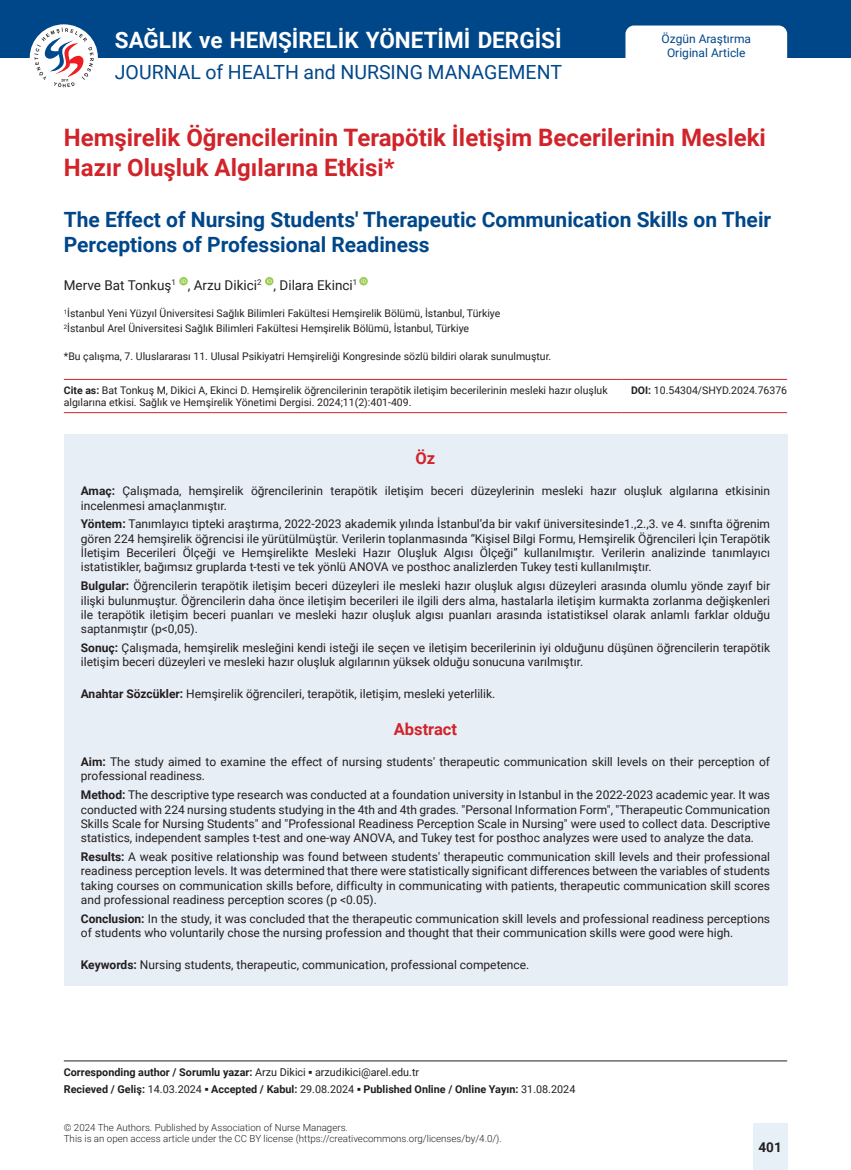
<style>
.page{position:relative;width:851px;height:1170px;background:#fff}
.page>*{position:absolute;margin:0;border:0;box-sizing:border-box;transform-origin:0 0}
.Makale_Başlık_1{font:700 24px/30px "Roboto";color:#d1232a}
.t1{font:700 22.5px "Roboto";color:#fff}
.Makale_Başlık_2{font:700 21px/25.5px "Roboto";color:#004789}
.t2{font:19.5px "Roboto";color:#004789}
.Öz_başlık{font:700 16.5px "Roboto";color:#d1232a}
.Yazarlar{font:13.5px "Roboto";color:#231f20}
.t3{font:700 13.5px "Roboto";color:#231f20}
.Öz{font:12px/14.4px "Roboto";color:#231f20}
.Anahtar_kelimeler{font:12px "Roboto";color:#231f20}
.t4{font:12px/14.4px "Roboto";color:#004789;text-align:center}
.Gelis-Kabul_Tarihleri{font:700 10.8px "Roboto";color:#231f20}
.Correspending_author{font:700 10.8px "Roboto";color:#231f20}
.Atıf{font:10.5px/12.6px "Roboto";color:#231f20}
.Yazar_Kurum{font:10.5px "Roboto";color:#231f20}
.Başlık_Dipnot{font:10.5px "Roboto";color:#231f20}
.Cite-as-doi{font:10.5px "Roboto";color:#231f20}
.t5{font:300 9.75px/11.7px "Roboto";color:#231f20}
.s1{font-weight:700}
.s2{font-weight:400}
.s3{font-family:"Palatino Linotype"}
</style>
<div class="page">
<div style="left:0;top:0;width:850px;height:57px;background:#004789"></div>
<div style="left:30px;top:24px;width:68px;height:66px;background:#fff;border-radius:50%"></div>
<svg style="left:34px;top:28px;width:60px;height:59px"></svg>
<div style="left:625px;top:26px;width:162px;height:32px;background:#fff"></div>
<div style="left:753px;top:1123px;width:34px;height:46px;background:#e7eff7"></div>
<svg style="left:179px;top:277px;width:9px;height:8px"></svg>
<svg style="left:181px;top:278px;width:5px;height:5px"></svg>
<svg style="left:265px;top:277px;width:8px;height:8px"></svg>
<svg style="left:267px;top:278px;width:5px;height:5px"></svg>
<svg style="left:359px;top:277px;width:9px;height:8px"></svg>
<svg style="left:361px;top:278px;width:5px;height:5px"></svg>
<hr style="left:64px;top:379px;width:557px;height:1px;background:#d1232a">
<hr style="left:621px;top:379px;width:166px;height:1px;background:#d1232a">
<hr style="left:64px;top:412px;width:557px;height:1px;background:#d1232a">
<hr style="left:621px;top:412px;width:166px;height:1px;background:#d1232a">
<div style="left:64px;top:434px;width:723px;height:551px;background:#e8eef6"></div>
<hr style="left:64px;top:1060px;width:723px;height:1px;background:#231f20">
<h2 class="t1" style="left:115px;top:24px;width:448px">SAĞLIK ve HEMŞİRELİK YÖNETİMİ DERGİSİ</h2>
<h3 class="t2" style="left:115px;top:58px;width:448px">JOURNAL of HEALTH and NURSING MANAGEMENT</h3>
<p class="t4" style="left:661px;top:31px;width:91px">Özgün Araştırma<br>Original Article</p>
<p class="Makale_Başlık_1" style="left:64px;top:121px;width:703px">Hemşirelik Öğrencilerinin Terapötik İletişim Becerilerinin Mesleki<br>Hazır Oluşluk Algılarına Etkisi*</p>
<p class="Makale_Başlık_2" style="left:64px;top:206px;width:708px">The Effect of Nursing Students' Therapeutic Communication Skills on Their<br>Perceptions of Professional Readiness</p>
<p class="Yazarlar" style="left:64px;top:275px;width:295px">Merve Bat Tonkuş<sup>1</sup> , Arzu Dikici<sup>2</sup> , Dilara Ekinci<sup>1</sup></p>
<p class="Yazar_Kurum" style="left:64px;top:306px;width:438px"><sup>1</sup>İstanbul Yeni Yüzyıl Üniversitesi Sağlık Bilimleri Fakültesi Hemşirelik Bölümü, İstanbul, Türkiye</p>
<p class="Yazar_Kurum" style="left:64px;top:321px;width:407px"><sup>2</sup>İstanbul Arel Üniversitesi Sağlık Bilimleri Fakültesi Hemşirelik Bölümü, İstanbul, Türkiye</p>
<p class="Başlık_Dipnot" style="left:64px;top:349px;width:489px">*Bu çalışma, 7. Uluslararası 11. Ulusal Psikiyatri Hemşireliği Kongresinde sözlü bildiri olarak sunulmuştur.</p>
<p class="Atıf" style="left:64px;top:383px;width:545px"><span class="s1">Cite as:</span> Bat Tonkuş M, Dikici A, Ekinci D. Hemşirelik öğrencilerinin terapötik iletişim becerilerinin mesleki hazır oluşluk algılarına etkisi. Sağlık ve Hemşirelik Yönetimi Dergisi. 2024;11(2):401-409.</p>
<p class="Cite-as-doi" style="left:631px;top:382px;width:157px"><span class="s1">DOI:</span> 10.54304/SHYD.2024.76376</p>
<p class="Öz_başlık" style="left:415px;top:446px;width:21px">Öz</p>
<p class="Öz" style="left:81px;top:483px;width:690px"><span class="s1">Amaç:</span> Çalışmada, hemşirelik öğrencilerinin terapötik iletişim beceri düzeylerinin mesleki hazır oluşluk algılarına etkisinin incelenmesi amaçlanmıştır.</p>
<p class="Öz" style="left:81px;top:516px;width:690px;text-align:justify"><span class="s1">Yöntem:</span> Tanımlayıcı tipteki araştırma, 2022-2023 akademik yılında İstanbul’da bir vakıf üniversitesinde1.,2.,3. ve 4. sınıfta öğrenim gören 224 hemşirelik öğrencisi ile yürütülmüştür. Verilerin toplanmasında “Kişisel Bilgi Formu, Hemşirelik Öğrencileri İçin Terapötik İletişim Becerileri Ölçeği ve Hemşirelikte Mesleki Hazır Oluşluk Algısı Ölçeği” kullanılmıştır. Verilerin analizinde tanımlayıcı istatistikler, bağımsız gruplarda t-testi ve tek yönlü ANOVA ve posthoc analizlerden Tukey testi kullanılmıştır.</p>
<p class="Öz" style="left:81px;top:578px;width:690px;text-align:justify"><span class="s1">Bulgular:</span> Öğrencilerin terapötik iletişim beceri düzeyleri ile mesleki hazır oluşluk algısı düzeyleri arasında olumlu yönde zayıf bir ilişki bulunmuştur. Öğrencilerin daha önce iletişim becerileri ile ilgili ders alma, hastalarla iletişim kurmakta zorlanma değişkenleri ile terapötik iletişim beceri puanları ve mesleki hazır oluşluk algısı puanları arasında istatistiksel olarak anlamlı farklar olduğu saptanmıştır (p&lt;0,05).</p>
<p class="Öz" style="left:81px;top:640px;width:690px"><span class="s1">Sonuç:</span> Çalışmada, hemşirelik mesleğini kendi isteği ile seçen ve iletişim becerilerinin iyi olduğunu düşünen öğrencilerin terapötik iletişim beceri düzeyleri ve mesleki hazır oluşluk algılarının yüksek olduğu sonucuna varılmıştır.</p>
<p class="Anahtar_kelimeler" style="left:81px;top:685px;width:416px"><span class="s1">Anahtar Sözcükler:</span> Hemşirelik öğrencileri, terapötik, iletişim, mesleki yeterlilik.</p>
<p class="Öz_başlık" style="left:394px;top:717px;width:65px">Abstract</p>
<p class="Öz" style="left:81px;top:754px;width:690px"><span class="s1">Aim:</span> The study aimed to examine the effect of nursing students' therapeutic communication skill levels on their perception of professional readiness.</p>
<p class="Öz" style="left:81px;top:787px;width:690px;text-align:justify"><span class="s1">Method:</span> The descriptive type research was conducted at a foundation university in Istanbul in the 2022-2023 academic year. It was conducted with 224 nursing students studying in the 4th and 4th grades. "Personal Information Form", "Therapeutic Communication Skills Scale for Nursing Students" and "Professional Readiness Perception Scale in Nursing" were used to collect data. Descriptive statistics, independent samples t-test and one-way ANOVA, and Tukey test for posthoc analyzes were used to analyze the data.</p>
<p class="Öz" style="left:81px;top:849px;width:690px;text-align:justify"><span class="s1">Results:</span> A weak positive relationship was found between students' therapeutic communication skill levels and their professional readiness perception levels. It was determined that there were statistically significant differences between the variables of students taking courses on communication skills before, difficulty in communicating with patients, therapeutic communication skill scores and professional readiness perception scores (p &lt;0.05).</p>
<p class="Öz" style="left:81px;top:910px;width:690px"><span class="s1">Conclusion:</span> In the study, it was concluded that the therapeutic communication skill levels and professional readiness perceptions of students who voluntarily chose the nursing profession and thought that their communication skills were good were high.</p>
<p class="Anahtar_kelimeler" style="left:81px;top:956px;width:450px"><span class="s1">Keywords:</span> Nursing students, therapeutic, communication, professional competence.</p>
<p class="Correspending_author" style="left:64px;top:1064px;width:357px">Corresponding author / Sorumlu yazar: <span class="s2">Arzu Dikici</span> <span class="s3">▪</span> <span class="s2">arzudikici@arel.edu.tr</span></p>
<p class="Gelis-Kabul_Tarihleri" style="left:64px;top:1081px;width:513px">Recieved / Geliş: <span class="s2">14.03.2024</span> <span class="s3">▪</span> Accepted / Kabul: <span class="s2">29.08.2024</span> <span class="s3">▪</span> Published Online / Online Yayın: <span class="s2">31.08.2024</span></p>
<p class="t5" style="left:64px;top:1120px;width:439px">© 2024 The Authors. Published by Association of Nurse Managers.<br>This is an open access article under the CC BY license (https://creativecommons.org/licenses/by/4.0/).</p>
<p class="t3" style="left:758px;top:1137px;width:25px">401</p>
</div>
